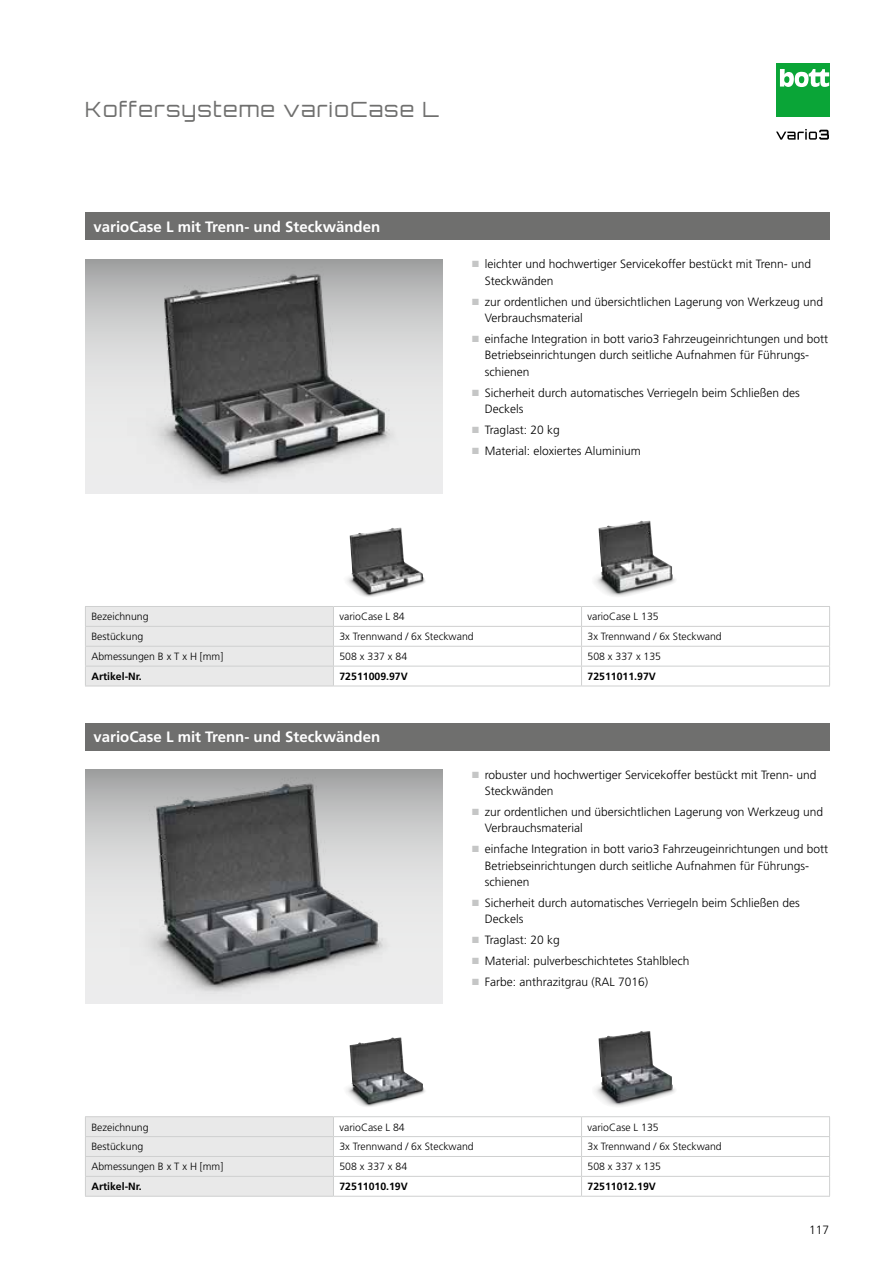
<style>
.page{position:relative;width:893px;height:1263px;background:#fff}
.page>*{position:absolute;margin:0;border:0;box-sizing:border-box;transform-origin:0 0}
.t1{font:300 21px "Orbitron CE";letter-spacing:.06em;color:#6f6f6e}
.t2{font:700 15px "Frutiger LT Pro";color:#fff}
.t3{font:300 12px/16.5px "Frutiger LT Pro";color:#000}
.t4{font:300 10.5px "Frutiger LT Pro";color:#000}
.t5{font:700 10.5px "Frutiger LT Pro";color:#000}
.s1{color:#c5c6c6}
</style>
<div class="page">
<div style="left:776px;top:64px;width:53px;height:53px;background:#0aa537"></div>
<svg style="left:780px;top:69px;width:49px;height:18px"></svg>
<svg style="left:776px;top:129px;width:53px;height:11px"></svg>
<svg style="left:85px;top:259px;width:357px;height:234px;background:#d8d9d9"></svg>
<img style="left:108px;top:259px;width:324px;height:234px">
<svg style="left:85px;top:770px;width:357px;height:233px;background:#d8d9d9"></svg>
<img style="left:101px;top:770px;width:324px;height:233px">
<hr style="left:333px;top:606px;width:248px;height:1px;background:#cfd0d0">
<hr style="left:581px;top:606px;width:249px;height:1px;background:#cfd0d0">
<hr style="left:333px;top:626px;width:248px;height:1px;background:#cfd0d0">
<hr style="left:581px;top:626px;width:249px;height:1px;background:#cfd0d0">
<hr style="left:333px;top:646px;width:248px;height:1px;background:#cfd0d0">
<hr style="left:581px;top:646px;width:249px;height:1px;background:#cfd0d0">
<hr style="left:85px;top:686px;width:248px;height:1px;background:#cfd0d0">
<hr style="left:333px;top:666px;width:248px;height:1px;background:#cfd0d0">
<svg style="left:85px;top:606px;width:249px;height:80px;background:#e7e7e7"></svg>
<hr style="left:333px;top:686px;width:248px;height:1px;background:#cfd0d0">
<hr style="left:581px;top:666px;width:249px;height:1px;background:#cfd0d0">
<svg style="left:581px;top:607px;width:1px;height:79px"></svg>
<svg style="left:829px;top:607px;width:1px;height:79px"></svg>
<hr style="left:581px;top:686px;width:249px;height:1px;background:#cfd0d0">
<img style="left:350px;top:528px;width:50px;height:45px">
<img style="left:598px;top:520px;width:51px;height:52px">
<div style="left:85px;top:213px;width:744px;height:27px;background:#6f6f6e"></div>
<hr style="left:85px;top:1116px;width:248px;height:1px;background:#cfd0d0">
<hr style="left:333px;top:1116px;width:248px;height:1px;background:#cfd0d0">
<hr style="left:581px;top:1116px;width:249px;height:1px;background:#cfd0d0">
<hr style="left:333px;top:1136px;width:248px;height:1px;background:#cfd0d0">
<hr style="left:581px;top:1136px;width:249px;height:1px;background:#cfd0d0">
<hr style="left:333px;top:1156px;width:248px;height:1px;background:#cfd0d0">
<hr style="left:581px;top:1156px;width:249px;height:1px;background:#cfd0d0">
<hr style="left:85px;top:1196px;width:248px;height:1px;background:#cfd0d0">
<hr style="left:333px;top:1176px;width:248px;height:1px;background:#cfd0d0">
<div style="left:85px;top:1117px;width:249px;height:79px;background:#e9e9e9"></div>
<hr style="left:333px;top:1196px;width:248px;height:1px;background:#cfd0d0">
<hr style="left:581px;top:1176px;width:249px;height:1px;background:#cfd0d0">
<svg style="left:581px;top:1117px;width:1px;height:79px"></svg>
<svg style="left:829px;top:1117px;width:1px;height:79px"></svg>
<hr style="left:581px;top:1196px;width:249px;height:1px;background:#cfd0d0">
<img style="left:350px;top:1037px;width:50px;height:46px">
<img style="left:598px;top:1031px;width:51px;height:51px">
<div style="left:85px;top:723px;width:744px;height:27px;background:#6f6f6e"></div>
<h1 class="t1" style="left:85px;top:97px;width:355px">Koffersysteme varioCase L</h1>
<p class="t2" style="left:94px;top:218px;width:288px">varioCase L mit Trenn- und Steckwänden</p>
<p class="t3" style="left:485px;top:256px;width:328px;text-indent:-13px"><span class="s1">■</span> leichter und hochwertiger Servicekoffer bestückt mit Trenn- und<br>Steckwänden</p>
<p class="t3" style="left:485px;top:293px;width:340px;text-indent:-13px"><span class="s1">■</span> zur ordentlichen und übersichtlichen Lagerung von Werkzeug und<br>Verbrauchsmaterial</p>
<p class="t3" style="left:485px;top:331px;width:345px;text-indent:-13px"><span class="s1">■</span> einfache Integration in bott vario3 Fahrzeugeinrichtungen und bott<br>Betriebseinrichtungen durch seitliche Aufnahmen für Führungs&shy;schienen</p>
<p class="t3" style="left:485px;top:384px;width:317px;text-indent:-13px"><span class="s1">■</span> Sicherheit durch automatisches Verriegeln beim Schließen des<br>Deckels</p>
<p class="t3" style="left:472px;top:422px;width:89px"><span class="s1">■</span> Traglast: 20 kg</p>
<p class="t3" style="left:472px;top:442px;width:170px"><span class="s1">■</span> Material: eloxiertes Aluminium</p>
<p class="t4" style="left:91px;top:611px;width:59px">Bezeichnung</p>
<p class="t4" style="left:339px;top:611px;width:67px">varioCase L 84</p>
<p class="t4" style="left:587px;top:611px;width:73px">varioCase L 135</p>
<p class="t4" style="left:91px;top:630px;width:53px">Bestückung</p>
<p class="t4" style="left:339px;top:630px;width:136px">3x Trennwand / 6x Steckwand</p>
<p class="t4" style="left:587px;top:630px;width:136px">3x Trennwand / 6x Steckwand</p>
<p class="t4" style="left:91px;top:650px;width:133px">Abmessungen B x T x H [mm]</p>
<p class="t4" style="left:339px;top:650px;width:69px">508 x 337 x 84</p>
<p class="t4" style="left:587px;top:650px;width:75px">508 x 337 x 135</p>
<p class="t5" style="left:91px;top:670px;width:52px">Artikel-Nr.</p>
<p class="t5" style="left:339px;top:670px;width:70px">72511009.97V</p>
<p class="t5" style="left:587px;top:670px;width:70px">72511011.97V</p>
<p class="t2" style="left:94px;top:728px;width:288px">varioCase L mit Trenn- und Steckwänden</p>
<p class="t3" style="left:485px;top:766px;width:333px;text-indent:-13px"><span class="s1">■</span> robuster und hochwertiger Servicekoffer bestückt mit Trenn- und<br>Steckwänden</p>
<p class="t3" style="left:485px;top:804px;width:340px;text-indent:-13px"><span class="s1">■</span> zur ordentlichen und übersichtlichen Lagerung von Werkzeug und<br>Verbrauchsmaterial</p>
<p class="t3" style="left:485px;top:841px;width:345px;text-indent:-13px"><span class="s1">■</span> einfache Integration in bott vario3 Fahrzeugeinrichtungen und bott<br>Betriebseinrichtungen durch seitliche Aufnahmen für Führungs&shy;schienen</p>
<p class="t3" style="left:485px;top:895px;width:317px;text-indent:-13px"><span class="s1">■</span> Sicherheit durch automatisches Verriegeln beim Schließen des<br>Deckels</p>
<p class="t3" style="left:472px;top:932px;width:89px"><span class="s1">■</span> Traglast: 20 kg</p>
<p class="t3" style="left:472px;top:953px;width:219px"><span class="s1">■</span> Material: pulverbeschichtetes Stahlblech</p>
<p class="t3" style="left:472px;top:973px;width:178px"><span class="s1">■</span> Farbe: anthrazitgrau (RAL 7016)</p>
<p class="t4" style="left:91px;top:1121px;width:59px">Bezeichnung</p>
<p class="t4" style="left:339px;top:1121px;width:67px">varioCase L 84</p>
<p class="t4" style="left:587px;top:1121px;width:73px">varioCase L 135</p>
<p class="t4" style="left:91px;top:1141px;width:53px">Bestückung</p>
<p class="t4" style="left:339px;top:1141px;width:136px">3x Trennwand / 6x Steckwand</p>
<p class="t4" style="left:587px;top:1141px;width:136px">3x Trennwand / 6x Steckwand</p>
<p class="t4" style="left:91px;top:1160px;width:133px">Abmessungen B x T x H [mm]</p>
<p class="t4" style="left:339px;top:1160px;width:69px">508 x 337 x 84</p>
<p class="t4" style="left:587px;top:1160px;width:75px">508 x 337 x 135</p>
<p class="t5" style="left:91px;top:1180px;width:52px">Artikel-Nr.</p>
<p class="t5" style="left:339px;top:1180px;width:70px">72511010.19V</p>
<p class="t5" style="left:587px;top:1180px;width:70px">72511012.19V</p>
<p class="t3" style="left:809px;top:1221px;width:22px">117</p>
</div>
